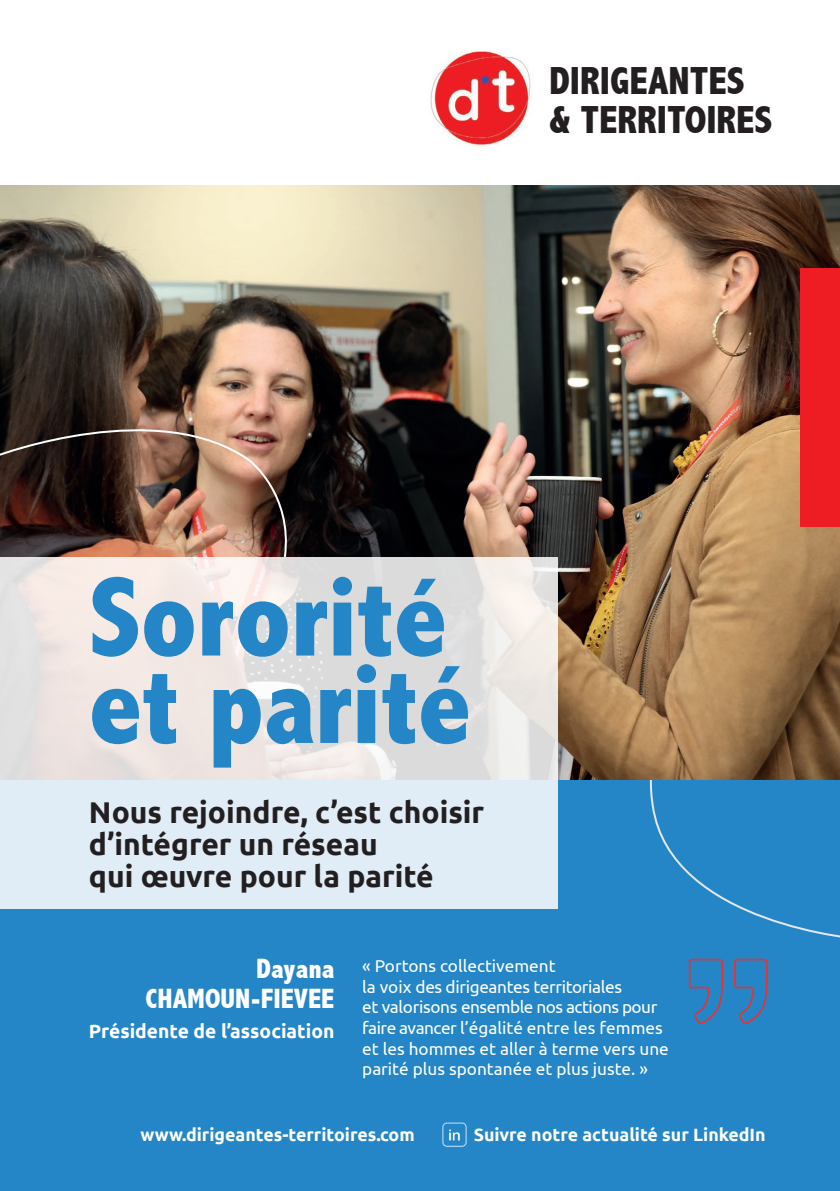
<style>
.page{position:relative;width:840px;height:1191px;background:#fff}
.page>*{position:absolute;margin:0;border:0;box-sizing:border-box;transform-origin:0 0}
.t1{font:800 condensed 113.8px "Abadi";color:#2486c7}
.t2{font:800 condensed 39.2px/39.2px "Abadi";color:#231f20}
.t3{font:700 30px/32px "Ubuntu";color:#231f20}
.t4{font:800 condensed 28px/30px "Abadi";color:#fff;text-align:right}
.t5{font:700 19.2px "Ubuntu";color:#fff}
.t6{font:700 17.8px "Ubuntu";color:#fff}
.t7{font:17.2px/20.6px "Ubuntu";color:#fff}
</style>
<div class="page">
<div style="left:0;top:780px;width:839px;height:411px;background:#2486c7"></div>
<img style="left:442px;top:1122px;width:25px;height:25px">
<svg style="left:649px;top:780px;width:190px;height:158px"></svg>
<img style="left:0;top:186px;width:839px;height:594px">
<div style="left:799px;top:268px;width:40px;height:258px;background:#ed1d23"></div>
<svg style="left:0;top:557px;width:558px;height:352px;background:#e5e7e9"></svg>
<svg style="left:688px;top:958px;width:35px;height:67px"></svg>
<svg style="left:734px;top:958px;width:34px;height:67px"></svg>
<img style="left:0;top:395px;width:293px;height:164px">
<img style="left:430px;top:51px;width:101px;height:94px">
<p class="t2" style="left:549px;top:61px;width:225px">DIRIGEANTES &amp; TERRITOIRES</p>
<p class="t1" style="left:89px;top:551px;width:359px">Sororité</p>
<p class="t1" style="left:89px;top:639px;width:384px">et parité</p>
<p class="t3" style="left:89px;top:795px;width:396px">Nous rejoindre, c’est choisir d’intégrer un réseau<br>qui œuvre pour la parité</p>
<p class="t4" style="left:145px;top:953px;width:190px">Dayana<br>CHAMOUN-FIEVEE</p>
<p class="t5" style="left:89px;top:1019px;width:247px">Présidente de l’association</p>
<p class="t7" style="left:362px;top:955px;width:308px">« Portons collectivement<br>la voix des dirigeantes territoriales<br>et valorisons ensemble nos actions pour faire avancer l’égalité entre les femmes et les hommes et aller à terme vers une parité plus spontanée et plus juste. »</p>
<p class="t6" style="left:141px;top:1123px;width:275px">www.dirigeantes-territoires.com</p>
<p class="t6" style="left:473px;top:1123px;width:293px">Suivre notre actualité sur LinkedIn</p>
</div>
